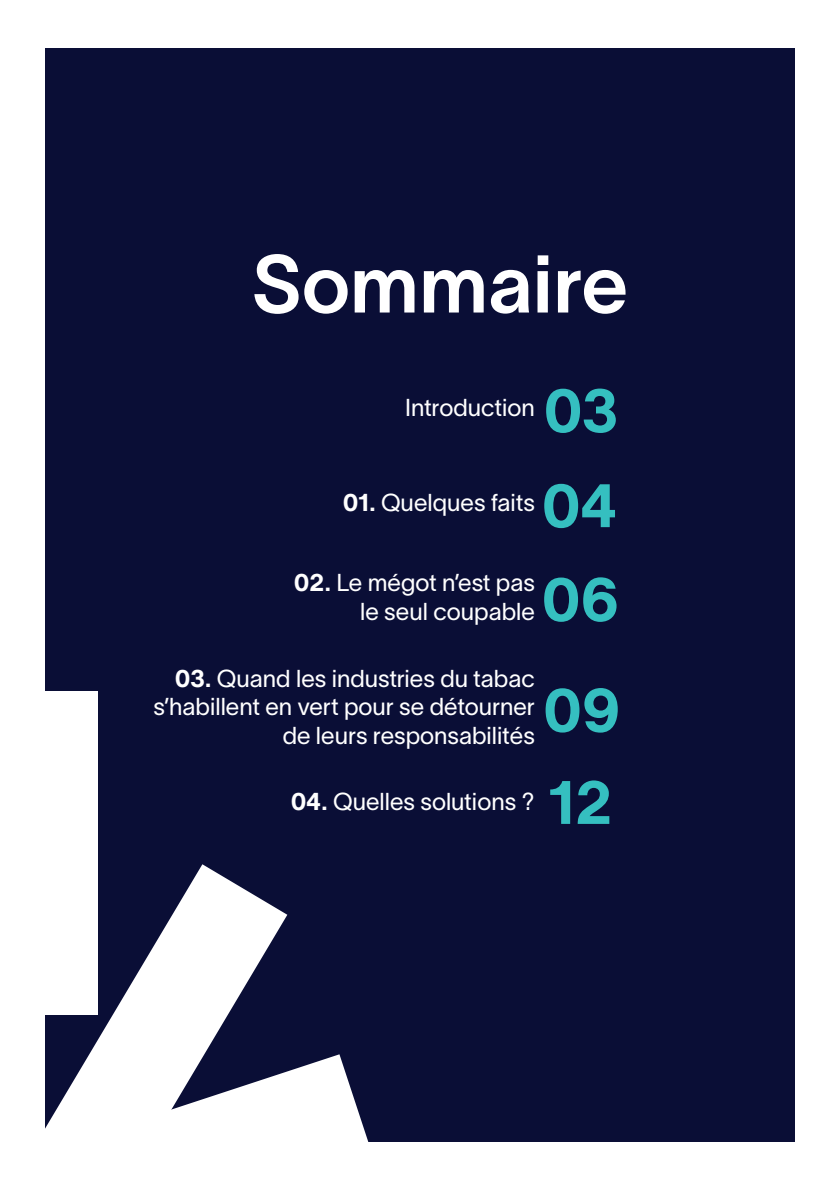
<style>
.page{position:relative;width:840px;height:1191px;background:#fff}
.page>*{position:absolute;margin:0;border:0;box-sizing:border-box;transform-origin:0 0}
.t1{font:80px "TWK Lausanne";color:#fff}
.t2{font:60px "TWK Lausanne";letter-spacing:-.01em;color:#35bfc0}
.t3{font:24px/28.8px "TWK Lausanne";color:#fff;text-align:right}
.s1{font-style:inherit}
</style>
<div class="page">
<div style="left:45px;top:49px;width:749px;height:1093px;background:#0a0e36"></div>
<div style="left:0;top:691px;width:97px;height:324px;background:#fff"></div>
<svg style="left:89px;top:864px;width:198px;height:190px;fill:#fff"></svg>
<svg style="left:45px;top:1054px;width:324px;height:88px;fill:#fff"></svg>
<h1 class="t1" style="left:251px;top:228px;width:378px">Sommaire</h1>
<p class="t3" style="left:405px;top:391px;width:131px">Introduction</p>
<h2 class="t2" style="left:543px;top:369px;width:76px">03</h2>
<p class="t3" style="left:342px;top:486px;width:193px"><span class="s1">01.</span> Quelques faits</p>
<h2 class="t2" style="left:541px;top:464px;width:77px">04</h2>
<p class="t3" style="left:294px;top:567px;width:242px"><span class="s1">02.</span> Le mégot n’est pas le seul coupable</p>
<h2 class="t2" style="left:541px;top:557px;width:79px">06</h2>
<p class="t3" style="left:153px;top:662px;width:383px"><span class="s1">03.</span> Quand les industries du tabac s’habillent en vert pour se détourner de leurs responsabilités</p>
<h2 class="t2" style="left:542px;top:668px;width:79px">09</h2>
<p class="t3" style="left:290px;top:785px;width:245px"><span class="s1">04.</span> Quelles solutions ?</p>
<h2 class="t2" style="left:548px;top:760px;width:65px">12</h2>
</div>
